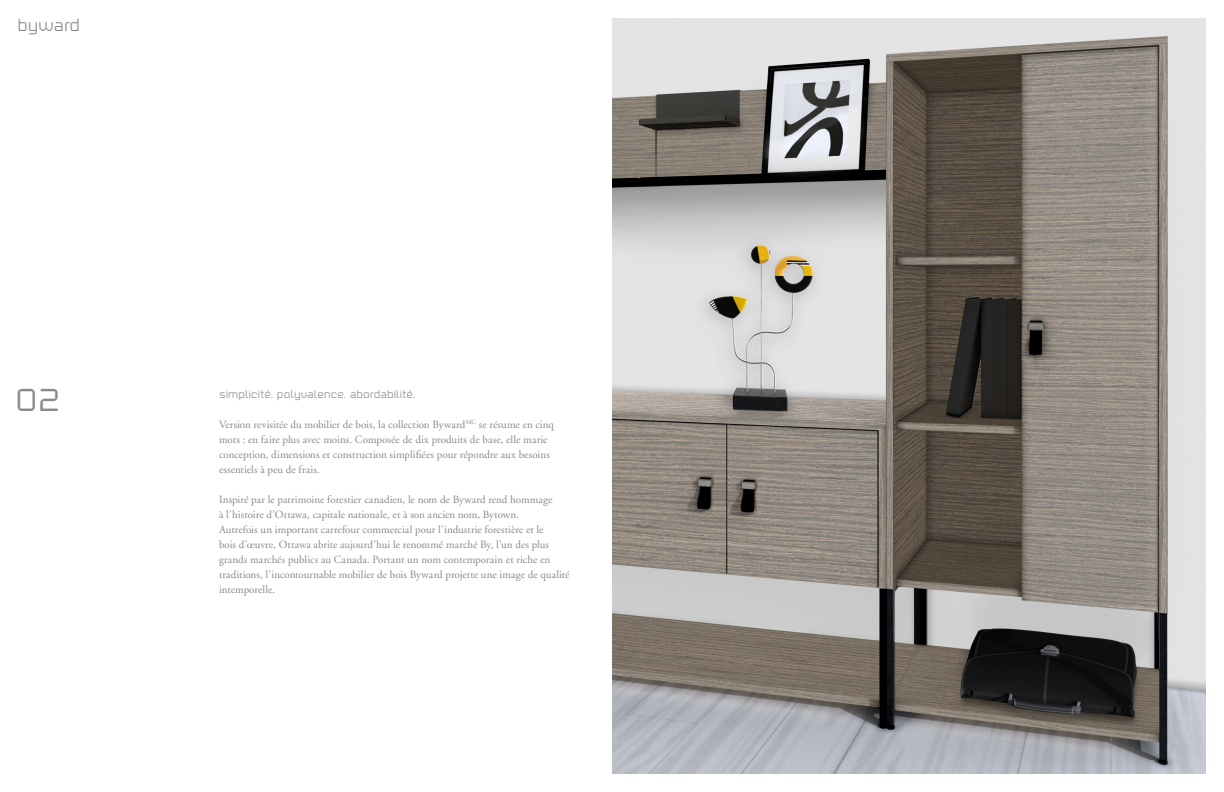
<style>
.page{position:relative;width:1224px;height:792px;background:#fff}
.page>*{position:absolute;margin:0;border:0;box-sizing:border-box;transform-origin:0 0}
.t1{font:38.7px "Teknion Modern AG";color:#8c898a}
.t2{font:17.3px "Teknion Modern AG";color:#8c898a}
.t3{font:11px/15px "Adobe Garamond";color:#8c898a}
.t4{font:11px "Teknion Modern AE";letter-spacing:.005em;color:#8c898a}
</style>
<div class="page">
<img style="left:612px;top:18px;width:594px;height:756px">
<p class="t2" style="left:17px;top:16px;width:64px">byward</p>
<p class="t1" style="left:15px;top:377px;width:47px">02</p>
<p class="t4" style="left:219px;top:389px;width:197px">simplicité. polyvalence. abordabilité.</p>
<p class="t3" style="left:219px;top:417px;width:337px">Version revisitée du mobilier de bois, la collection Byward<sup>MC</sup> se résume en cinq mots : en faire plus avec moins. Composée de dix produits de base, elle marie conception, dimensions et construction simplifiées pour répondre aux besoins essentiels à peu de frais.</p>
<p class="t3" style="left:219px;top:492px;width:352px">Inspiré par le patrimoine forestier canadien, le nom de Byward rend hommage<br>à l’histoire d’Ottawa, capitale nationale, et à son ancien nom, Bytown.<br>Autrefois un important carrefour commercial pour l’industrie forestière et le<br>bois d’œuvre, Ottawa abrite aujourd’hui le renommé marché By, l’un des plus grands marchés publics au Canada. Portant un nom contemporain et riche en traditions, l’incontournable mobilier de bois Byward projette une image de qualité intemporelle.</p>
</div>
